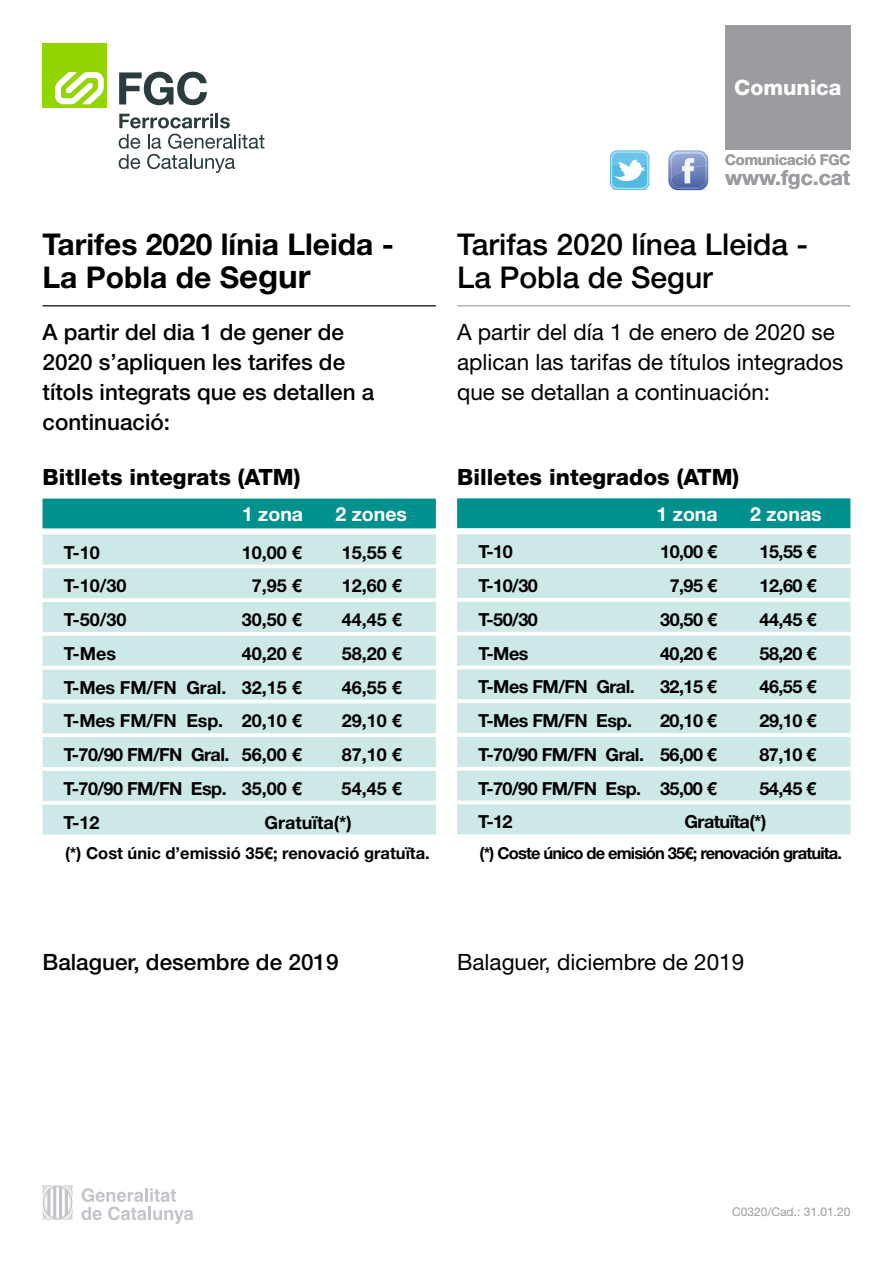
<style>
.page{position:relative;width:893px;height:1263px;background:#fff}
.page>*{position:absolute;margin:0;border:0;box-sizing:border-box;transform-origin:0 0}
.t1{font:700 30px/33px "Helvetica Neue LT Std";color:#000}
.t2{font:500 30px/33px "Helvetica Neue LT Std";color:#000}
.t3{font:22.5px/30px "Helvetica Neue LT Std";color:#000}
.t4{font:500 22.5px/30px "Helvetica Neue LT Std";color:#000}
.t5{font:800 22.5px "Helvetica Neue LT Std";color:#000}
.t6{font:800 21.3px "Helvetica Neue LT Std";color:#fff}
.t7{font:700 21px "Helvetica Neue LT Std";color:#9c9ba0}
.t8{font:700 19.5px "Helvetica Neue LT Std";color:#fff}
.t9{font:700 18px "Helvetica Neue LT Std";letter-spacing:-.03em;color:#000}
.t10{font:700 18px "Helvetica Neue LT Std";letter-spacing:-.01em;color:#000}
.t11{font:700 18px "Helvetica Neue LT Std";color:#000}
.t12{font:700 16.5px "Helvetica Neue LT Std";letter-spacing:-.05em;color:#000}
.t13{font:700 16.5px "Helvetica Neue LT Std";color:#000}
.t14{font:700 14.7px "Helvetica Neue LT Std";letter-spacing:-.01em;color:#9c9ba0}
.t15{font:12px "Helvetica Neue LT Std";color:#9c9ba0}
.s1{font-size:33px}
</style>
<div class="page">
<svg style="left:668px;top:150px;width:40px;height:40px"></svg>
<img style="left:670px;top:165px;width:37px;height:24px">
<svg style="left:610px;top:151px;width:39px;height:39px"></svg>
<svg style="left:610px;top:151px;width:39px;height:38px"></svg>
<div style="left:43px;top:499px;width:393px;height:30px;background:#00908e"></div>
<div style="left:43px;top:534px;width:393px;height:30px;background:#cce9e8"></div>
<div style="left:43px;top:568px;width:393px;height:30px;background:#cce9e8"></div>
<div style="left:43px;top:602px;width:393px;height:30px;background:#cce9e8"></div>
<div style="left:43px;top:636px;width:393px;height:30px;background:#cce9e8"></div>
<div style="left:43px;top:669px;width:393px;height:30px;background:#cce9e8"></div>
<div style="left:43px;top:703px;width:393px;height:30px;background:#cce9e8"></div>
<div style="left:43px;top:737px;width:393px;height:30px;background:#cce9e8"></div>
<div style="left:43px;top:771px;width:393px;height:30px;background:#cce9e8"></div>
<div style="left:43px;top:804px;width:393px;height:30px;background:#cce9e8"></div>
<hr style="left:457px;top:305px;width:393px;height:1px;background:#9c9ba0">
<div style="left:457px;top:498px;width:393px;height:30px;background:#00908e"></div>
<div style="left:457px;top:534px;width:393px;height:30px;background:#cce9e8"></div>
<div style="left:457px;top:568px;width:393px;height:30px;background:#cce9e8"></div>
<div style="left:457px;top:602px;width:393px;height:30px;background:#cce9e8"></div>
<div style="left:457px;top:635px;width:393px;height:30px;background:#cce9e8"></div>
<div style="left:457px;top:669px;width:393px;height:30px;background:#cce9e8"></div>
<div style="left:457px;top:703px;width:393px;height:30px;background:#cce9e8"></div>
<div style="left:457px;top:737px;width:393px;height:30px;background:#cce9e8"></div>
<div style="left:457px;top:770px;width:393px;height:30px;background:#cce9e8"></div>
<div style="left:457px;top:804px;width:393px;height:30px;background:#cce9e8"></div>
<hr style="left:43px;top:305px;width:393px;height:1px;background:#000">
<div style="left:725px;top:25px;width:125px;height:125px;background:#9c9ba0"></div>
<svg style="left:119px;top:72px;width:88px;height:33px"></svg>
<div style="left:43px;top:43px;width:64px;height:65px;background:#93d500"></div>
<svg style="left:55px;top:72px;width:49px;height:32px"></svg>
<svg style="left:119px;top:114px;width:94px;height:14px"></svg>
<hr style="left:215px;top:114px;width:3px;height:14px;background:#2b3c3e">
<svg style="left:220px;top:117px;width:10px;height:11px"></svg>
<svg style="left:119px;top:134px;width:21px;height:35px"></svg>
<svg style="left:147px;top:134px;width:117px;height:39px"></svg>
<svg style="left:42px;top:1185px;width:31px;height:35px"></svg>
<svg style="left:82px;top:1188px;width:111px;height:36px"></svg>
<h1 class="t1" style="left:43px;top:227px;width:353px">Tarifes 2020 línia Lleida -<br>La Pobla de S<span class="s1">egur</span></h1>
<p class="t4" style="left:43px;top:316px;width:333px">A partir del dia 1 de gener de<br>2020 s’apliquen les tarifes de títols integrats que es detallen a continuació:</p>
<p class="t5" style="left:43px;top:464px;width:259px">Bitllets integrats (ATM)</p>
<p class="t8" style="left:242px;top:502px;width:63px">1 zona</p>
<p class="t8" style="left:336px;top:502px;width:73px">2 zones</p>
<p class="t9" style="left:64px;top:541px;width:38px">T-10</p>
<p class="t9" style="left:242px;top:541px;width:62px">10,00 €</p>
<p class="t9" style="left:342px;top:541px;width:62px">15,55 €</p>
<p class="t9" style="left:64px;top:575px;width:64px">T-10/30</p>
<p class="t9" style="left:252px;top:575px;width:52px">7,95 €</p>
<p class="t9" style="left:342px;top:575px;width:62px">12,60 €</p>
<p class="t9" style="left:64px;top:608px;width:64px">T-50/30</p>
<p class="t9" style="left:242px;top:608px;width:62px">30,50 €</p>
<p class="t9" style="left:342px;top:608px;width:62px">44,45 €</p>
<p class="t9" style="left:64px;top:642px;width:54px">T-Mes</p>
<p class="t9" style="left:242px;top:642px;width:62px">40,20 €</p>
<p class="t9" style="left:342px;top:642px;width:62px">58,20 €</p>
<p class="t10" style="left:64px;top:676px;width:240px">T-Mes FM/FN Gral. 32,15 €</p>
<p class="t9" style="left:342px;top:676px;width:62px">46,55 €</p>
<p class="t10" style="left:64px;top:710px;width:240px">T-Mes FM/FN Esp. 20,10 €</p>
<p class="t9" style="left:342px;top:710px;width:62px">29,10 €</p>
<p class="t9" style="left:64px;top:743px;width:240px">T-70/90 FM/FN Gral. 56,00 €</p>
<p class="t9" style="left:342px;top:743px;width:62px">87,10 €</p>
<p class="t9" style="left:64px;top:777px;width:240px">T-70/90 FM/FN Esp. 35,00 €</p>
<p class="t9" style="left:342px;top:777px;width:62px">54,45 €</p>
<p class="t9" style="left:64px;top:811px;width:38px">T-12</p>
<p class="t11" style="left:264px;top:811px;width:89px">Gratuïta(*)</p>
<p class="t13" style="left:65px;top:843px;width:366px">(*) Cost únic d’emissió 35€; renovació gratuïta.</p>
<p class="t6" style="left:734px;top:75px;width:109px">Comunica</p>
<p class="t14" style="left:725px;top:151px;width:127px">Comunicació FGC</p>
<p class="t7" style="left:725px;top:164px;width:127px">www.fgc.cat</p>
<h1 class="t2" style="left:457px;top:228px;width:353px">Tarifas 2020 línea Lleida -<br>La Pobla de Segur</h1>
<p class="t3" style="left:457px;top:316px;width:388px">A partir del día 1 de enero de 2020 se aplican las tarifas de títulos integrados que se detallan a continuación:</p>
<p class="t5" style="left:457px;top:463px;width:284px">Billetes integrados (ATM)</p>
<p class="t8" style="left:657px;top:502px;width:63px">1 zona</p>
<p class="t8" style="left:750px;top:502px;width:73px">2 zonas</p>
<p class="t9" style="left:478px;top:541px;width:36px">T-10</p>
<p class="t9" style="left:660px;top:541px;width:58px">10,00 €</p>
<p class="t9" style="left:760px;top:541px;width:58px">15,55 €</p>
<p class="t9" style="left:478px;top:574px;width:61px">T-10/30</p>
<p class="t9" style="left:670px;top:574px;width:49px">7,95 €</p>
<p class="t9" style="left:760px;top:574px;width:58px">12,60 €</p>
<p class="t9" style="left:478px;top:608px;width:61px">T-50/30</p>
<p class="t9" style="left:660px;top:608px;width:58px">30,50 €</p>
<p class="t9" style="left:760px;top:608px;width:58px">44,45 €</p>
<p class="t9" style="left:478px;top:642px;width:52px">T-Mes</p>
<p class="t9" style="left:660px;top:642px;width:58px">40,20 €</p>
<p class="t9" style="left:760px;top:642px;width:58px">58,20 €</p>
<p class="t9" style="left:478px;top:676px;width:158px">T-Mes FM/FN Gral.</p>
<p class="t9" style="left:660px;top:676px;width:58px">32,15 €</p>
<p class="t9" style="left:759px;top:676px;width:58px">46,55 €</p>
<p class="t9" style="left:478px;top:709px;width:155px">T-Mes FM/FN Esp.</p>
<p class="t9" style="left:660px;top:709px;width:58px">20,10 €</p>
<p class="t9" style="left:759px;top:709px;width:58px">29,10 €</p>
<p class="t9" style="left:478px;top:743px;width:240px">T-70/90 FM/FN Gral. 56,00 €</p>
<p class="t9" style="left:759px;top:743px;width:58px">87,10 €</p>
<p class="t9" style="left:478px;top:777px;width:240px">T-70/90 FM/FN Esp. 35,00 €</p>
<p class="t9" style="left:759px;top:777px;width:58px">54,45 €</p>
<p class="t9" style="left:478px;top:811px;width:36px">T-12</p>
<p class="t9" style="left:684px;top:811px;width:83px">Gratuïta(*)</p>
<p class="t12" style="left:480px;top:843px;width:364px">(*) Coste único de emisión 35€; renovación gratuita.</p>
<p class="t4" style="left:43px;top:947px;width:298px">Balaguer, desembre de 2019</p>
<p class="t3" style="left:457px;top:947px;width:289px">Balaguer, diciembre de 2019</p>
<p class="t15" style="left:732px;top:1204px;width:120px">C0320/Cad.: 31.01.20</p>
</div>
